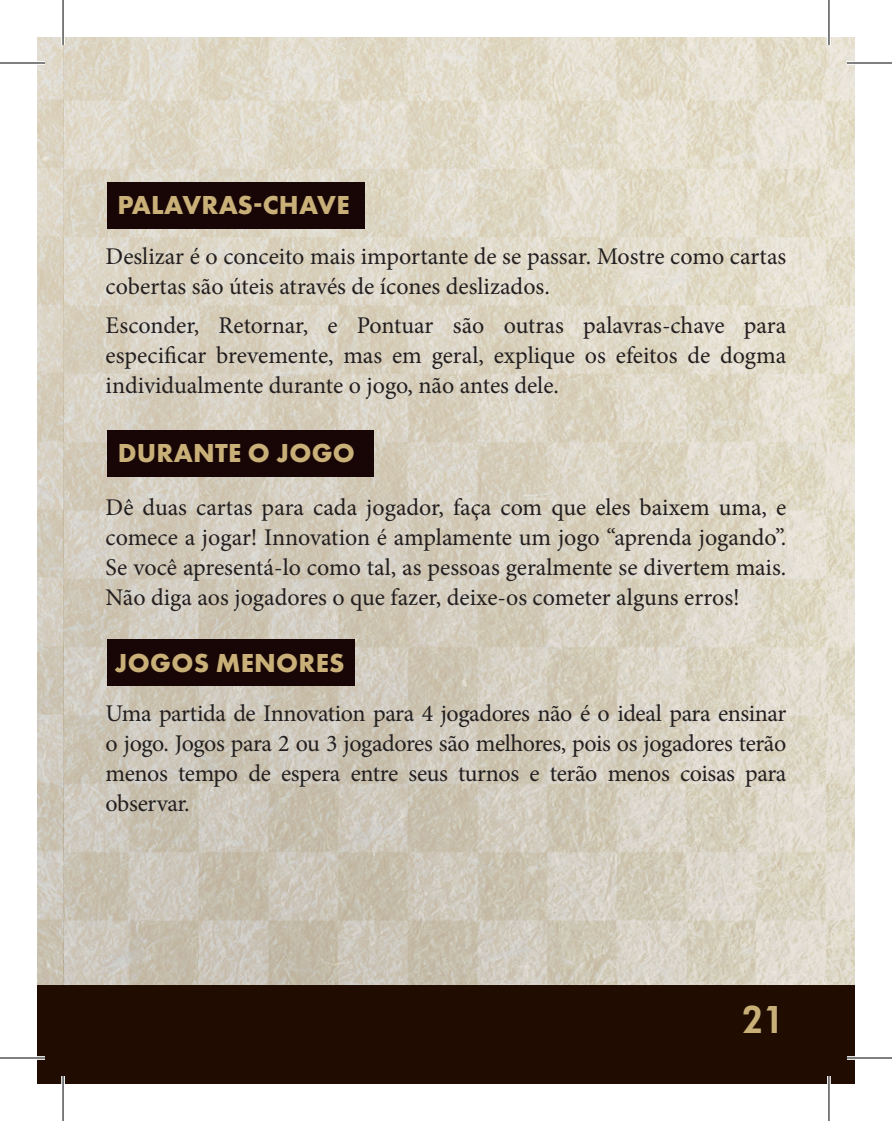
<style>
.page{position:relative;width:892px;height:1121px;background:#fff}
.page>*{position:absolute;margin:0;border:0;box-sizing:border-box;transform-origin:0 0}
.t1{font:800 36px "Futura";color:#c9b078}
.t2{font:700 27px "Futura PT";letter-spacing:.01em;color:#c9b078}
.t3{font:24px/30px "Minion Pro";letter-spacing:-.005em;color:#231f20;text-align:justify}
</style>
<div class="page">
<img style="left:37px;top:37px;width:817px;height:949px">
<div style="left:37px;top:986px;width:817px;height:97px;background:#200c00"></div>
<div style="left:107px;top:183px;width:257px;height:46px;background:#180505"></div>
<div style="left:107px;top:430px;width:266px;height:47px;background:#180505"></div>
<div style="left:107px;top:640px;width:247px;height:46px;background:#180505"></div>
<hr style="left:0;top:61px;width:45px;height:4px;background:#fff">
<hr style="left:846px;top:61px;width:45px;height:4px;background:#fff">
<svg style="left:0;top:1056px;width:45px;height:4px"></svg>
<svg style="left:847px;top:1056px;width:44px;height:4px"></svg>
<hr style="left:61px;top:0;width:4px;height:45px;background:#fff">
<svg style="left:61px;top:1076px;width:4px;height:8px"></svg>
<svg style="left:826px;top:0;width:4px;height:45px"></svg>
<svg style="left:826px;top:1076px;width:4px;height:45px"></svg>
<hr style="left:0;top:62px;width:45px;height:2px;background:#000">
<hr style="left:846px;top:62px;width:45px;height:2px;background:#000">
<hr style="left:0;top:1057px;width:45px;height:1px;background:#000">
<hr style="left:846px;top:1057px;width:45px;height:1px;background:#000">
<hr style="left:62px;top:0;width:2px;height:45px;background:#000">
<hr style="left:62px;top:1076px;width:2px;height:45px;background:#000">
<hr style="left:828px;top:0;width:1px;height:45px;background:#000">
<hr style="left:828px;top:1076px;width:1px;height:45px;background:#000">
<p class="t2" style="left:117px;top:188px;width:234px">PALAVRAS-CHAVE</p>
<p class="t3" style="left:106px;top:242px;width:682px">Deslizar é o conceito mais importante de se passar. Mostre como cartas cobertas são úteis através de ícones deslizados.</p>
<p class="t3" style="left:106px;top:310px;width:682px">Esconder, Retornar, e Pontuar são outras palavras-chave para especificar brevemente, mas em geral, explique os efeitos de dogma individualmente durante o jogo, não antes dele.</p>
<p class="t2" style="left:118px;top:435px;width:239px">DURANTE O JOGO</p>
<p class="t3" style="left:106px;top:492px;width:682px">Dê duas cartas para cada jogador, faça com que eles baixem uma, e comece a jogar! Innovation é amplamente um jogo “aprenda jogando”.<br>Se você apresentá-lo como tal, as pessoas geralmente se divertem mais.<br>Não diga aos jogadores o que fazer, deixe-os cometer alguns erros!</p>
<p class="t2" style="left:115px;top:645px;width:231px">JOGOS MENORES</p>
<p class="t3" style="left:106px;top:699px;width:682px">Uma partida de Innovation para 4 jogadores não é o ideal para ensinar o jogo. Jogos para 2 ou 3 jogadores são melhores, pois os jogadores terão menos tempo de espera entre seus turnos e terão menos coisas para observar.</p>
<h1 class="t1" style="left:741px;top:995px;width:43px">21</h1>
</div>
